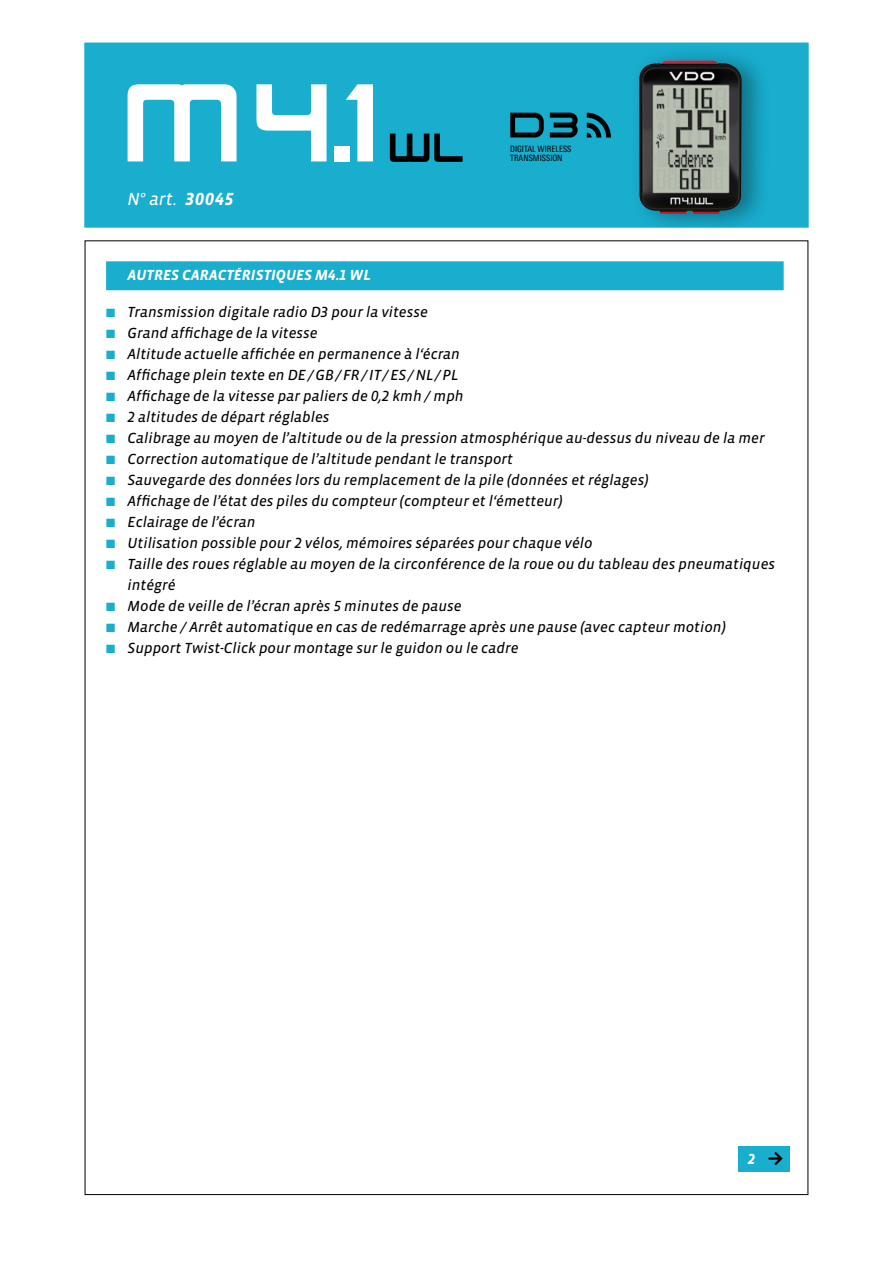
<style>
.page{position:relative;width:893px;height:1263px;background:#fff}
.page>*{position:absolute;margin:0;border:0;box-sizing:border-box;transform-origin:0 0}
.t1{font:italic 18px "Vista Sans OT";color:#fff}
.t2{font:italic 15px/21px "Vista Sans OT";color:#000}
.t3{font:italic 700 15px "Vista Sans OT";color:#fff}
.t4{font:condensed 8.7px/8.7px "LT Univers";color:#000}
.s1{font-weight:700}
.s2{color:#19adce}
</style>
<div class="page">
<div style="left:106px;top:261px;width:678px;height:29px;background:#19adce;border:2px solid #19adce"></div>
<div style="left:84px;top:43px;width:725px;height:185px;background:#19adce;border:2px solid #19adce"></div>
<div style="left:738px;top:1146px;width:51px;height:25px;background:#19adce"></div>
<svg style="left:769px;top:1152px;width:14px;height:13px"></svg>
<svg style="left:510px;top:113px;width:34px;height:25px"></svg>
<svg style="left:550px;top:113px;width:28px;height:25px"></svg>
<svg style="left:587px;top:113px;width:24px;height:25px"></svg>
<svg style="left:390px;top:134px;width:73px;height:28px"></svg>
<svg style="left:128px;top:84px;width:109px;height:77px"></svg>
<svg style="left:256px;top:84px;width:71px;height:77px"></svg>
<div style="left:334px;top:146px;width:16px;height:15px;background:#fff"></div>
<svg style="left:346px;top:84px;width:27px;height:77px"></svg>
<div style="left:631px;top:45px;width:140px;height:190px;background:#000;opacity:.35"></div>
<img style="left:639px;top:60px;width:103px;height:154px">
<p class="t1" style="left:128px;top:189px;width:108px">N° art. <span class="s1">30045</span></p>
<p class="t4" style="left:510px;top:145px;width:63px">DIGITAL WIRELESS<br>TRANSMISSION</p>
<p class="t3" style="left:128px;top:268px;width:245px">AUTRES CARACTÉRISTIQUES M4.1 WL</p>
<p class="t2" style="left:106px;top:302px;width:323px"><span class="s2">■</span> Transmission digitale radio D3 pour la vitesse</p>
<p class="t2" style="left:106px;top:323px;width:213px"><span class="s2">■</span> Grand affichage de la vitesse</p>
<p class="t2" style="left:106px;top:344px;width:355px"><span class="s2">■</span> Altitude actuelle affichée en permanence à l‘écran</p>
<p class="t2" style="left:106px;top:365px;width:353px"><span class="s2">■</span> Affichage plein texte en DE/GB/FR/IT /ES/NL /PL</p>
<p class="t2" style="left:106px;top:386px;width:359px"><span class="s2">■</span> Affichage de la vitesse par paliers de 0,2 kmh / mph</p>
<p class="t2" style="left:106px;top:407px;width:225px"><span class="s2">■</span> 2 altitudes de départ réglables</p>
<p class="t2" style="left:106px;top:428px;width:660px"><span class="s2">■</span> Calibrage au moyen de l’altitude ou de la pression atmosphérique au-dessus du niveau de la mer</p>
<p class="t2" style="left:106px;top:449px;width:408px"><span class="s2">■</span> Correction automatique de l’altitude pendant le transport</p>
<p class="t2" style="left:106px;top:470px;width:544px"><span class="s2">■</span> Sauvegarde des données lors du remplacement de la pile (données et réglages)</p>
<p class="t2" style="left:106px;top:491px;width:458px"><span class="s2">■</span> Affichage de l’état des piles du compteur (compteur et l‘émetteur)</p>
<p class="t2" style="left:106px;top:512px;width:151px"><span class="s2">■</span> Eclairage de l’écran</p>
<p class="t2" style="left:106px;top:533px;width:488px"><span class="s2">■</span> Utilisation possible pour 2 vélos, mémoires séparées pour chaque vélo</p>
<p class="t2" style="left:128px;top:554px;width:649px;text-indent:-21px"><span class="s2">■</span> Taille des roues réglable au moyen de la circonférence de la roue ou du tableau des pneumatiques intégré</p>
<p class="t2" style="left:106px;top:596px;width:357px"><span class="s2">■</span> Mode de veille de l’écran après 5 minutes de pause</p>
<p class="t2" style="left:106px;top:617px;width:621px"><span class="s2">■</span> Marche / Arrêt automatique en cas de redémarrage après une pause (avec capteur motion)</p>
<p class="t2" style="left:106px;top:638px;width:414px"><span class="s2">■</span> Support Twist-Click pour montage sur le guidon ou le cadre</p>
<p class="t3" style="left:748px;top:1151px;width:9px">2</p>
</div>
